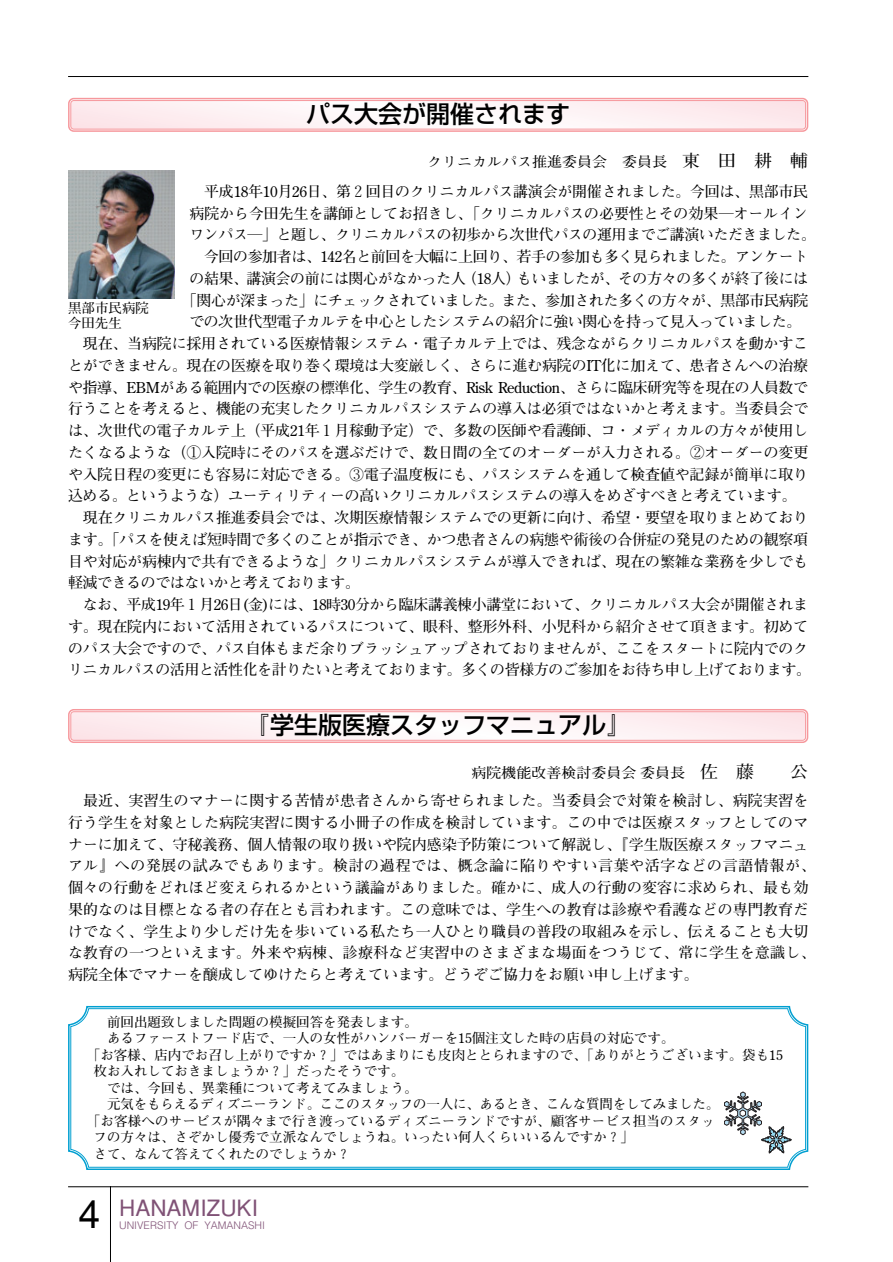
<style>
.page{position:relative;width:893px;height:1262px;background:#fff}
.page>*{position:absolute;margin:0;border:0;box-sizing:border-box;transform-origin:0 0}
.t1{font:39px "Helvetica";color:#000}
.t2{font:500 24px "Shin Go";color:#000}
.t3{font:22.5px "Helvetica";color:#805276}
.t4{font:700 15px "Futo Min A101";letter-spacing:-.015em;color:#000}
.t5{font:700 15px/21.8px "Futo Min A101";letter-spacing:.005em;color:#000}
.t6{font:700 14.25px "Futo Min A101";color:#000;scale:1.05 1}
.t7{font:700 13.5px/15px "Futo Min A101";color:#000}
.t8{font:300 10.5px "Helvetica";color:#805276}
.s1{font-size:17.1px}
</style>
<div class="page">
<hr style="left:68px;top:1186px;width:740px;height:1px;background:#000">
<hr style="left:110px;top:1186px;width:1px;height:76px;background:#000">
<div style="left:71px;top:101px;width:734px;height:28px;background:#fdf2f4;border-radius:3px"></div>
<div style="left:68px;top:98px;width:740px;height:34px;border:2px solid #f6989d;border-radius:5px"></div>
<div style="left:70px;top:100px;width:735px;height:29px;border:1px solid #f6989d;border-radius:3px"></div>
<div style="left:71px;top:712px;width:734px;height:28px;background:#fdf2f4;border-radius:3px"></div>
<div style="left:68px;top:709px;width:740px;height:34px;border:2px solid #f6989d;border-radius:5px"></div>
<div style="left:70px;top:711px;width:735px;height:29px;border:1px solid #f6989d;border-radius:3px"></div>
<div style="left:68px;top:1006px;width:740px;height:164px;border:2px solid #009fd1;border-radius:18px"></div>
<div style="left:70px;top:1008px;width:735px;height:159px;border:1px solid #009fd1;border-radius:18px"></div>
<img style="left:68px;top:171px;width:106px;height:127px">
<svg style="left:724px;top:1091px;width:67px;height:62px"></svg>
<hr style="left:68px;top:76px;width:740px;height:1px;background:#000">
<h2 class="t2" style="left:306px;top:105px;width:265px">パス大会が開催されます</h2>
<p class="t6" style="left:427px;top:156px;width:364px">クリニカルパス推進委員会　委員長　<span class="s1">東　田　耕　輔</span></p>
<p class="t4" style="left:204px;top:186px;width:605px">平成18年10月26日、第２回目のクリニカルパス講演会が開催されました。今回は、黒部市民</p>
<p class="t4" style="left:189px;top:208px;width:620px">病院から今田先生を講師としてお招きし、「クリニカルパスの必要性とその効果―オールイン</p>
<p class="t4" style="left:189px;top:229px;width:628px">ワンパス―」と題し、クリニカルパスの初歩から次世代パスの運用までご講演いただきました。</p>
<p class="t4" style="left:204px;top:251px;width:606px">今回の参加者は、142名と前回を大幅に上回り、若手の参加も多く見られました。アンケート</p>
<p class="t4" style="left:189px;top:273px;width:620px">の結果、講演会の前には関心がなかった人（18人）もいましたが、その方々の多くが終了後には</p>
<p class="t4" style="left:182px;top:295px;width:628px">「関心が深まった」にチェックされていました。また、参加された多くの方々が、黒部市民病院</p>
<p class="t4" style="left:189px;top:316px;width:613px">での次世代型電子カルテを中心としたシステムの紹介に強い関心を持って見入っていました。</p>
<p class="t4" style="left:83px;top:338px;width:726px">現在、当病院に採用されている医療情報システム・電子カルテ上では、残念ながらクリニカルパスを動かすこ</p>
<p class="t4" style="left:68px;top:360px;width:741px">とができません。現在の医療を取り巻く環境は大変厳しく、さらに進む病院のIT化に加えて、患者さんへの治療</p>
<p class="t4" style="left:68px;top:382px;width:741px">や指導、EBMがある範囲内での医療の標準化、学生の教育、Risk Reduction、さらに臨床研究等を現在の人員数で</p>
<p class="t4" style="left:68px;top:403px;width:741px">行うことを考えると、機能の充実したクリニカルパスシステムの導入は必須ではないかと考えます。当委員会で</p>
<p class="t4" style="left:68px;top:425px;width:741px">は、次世代の電子カルテ上（平成21年１月稼動予定）で、多数の医師や看護師、コ・メディカルの方々が使用し</p>
<p class="t4" style="left:68px;top:447px;width:741px">たくなるような（①入院時にそのパスを選ぶだけで、数日間の全てのオーダーが入力される。②オーダーの変更</p>
<p class="t4" style="left:68px;top:469px;width:741px">や入院日程の変更にも容易に対応できる。③電子温度板にも、パスシステムを通して検査値や記録が簡単に取り</p>
<p class="t4" style="left:68px;top:490px;width:729px">込める。というような）ユーティリティーの高いクリニカルパスシステムの導入をめざすべきと考えています。</p>
<p class="t4" style="left:83px;top:512px;width:726px">現在クリニカルパス推進委員会では、次期医療情報システムでの更新に向け、希望・要望を取りまとめており</p>
<p class="t4" style="left:68px;top:534px;width:741px">ます。「パスを使えば短時間で多くのことが指示でき、かつ患者さんの病態や術後の合併症の発見のための観察項</p>
<p class="t4" style="left:68px;top:556px;width:741px">目や対応が病棟内で共有できるような」クリニカルパスシステムが導入できれば、現在の繁雑な業務を少しでも</p>
<p class="t4" style="left:68px;top:577px;width:293px">軽減できるのではないかと考えております。</p>
<p class="t4" style="left:83px;top:599px;width:727px">なお、平成19年１月26日(金)には、18時30分から臨床講義棟小講堂において、クリニカルパス大会が開催されま</p>
<p class="t4" style="left:68px;top:621px;width:741px">す。現在院内において活用されているパスについて、眼科、整形外科、小児科から紹介させて頂きます。初めて</p>
<p class="t4" style="left:68px;top:643px;width:741px">のパス大会ですので、パス自体もまだ余りブラッシュアップされておりませんが、ここをスタートに院内でのク</p>
<p class="t4" style="left:68px;top:664px;width:744px">リニカルパスの活用と活性化を計りたいと考えております。多くの皆様方のご参加をお待ち申し上げております。</p>
<p class="t7" style="left:68px;top:302px;width:82px">黒部市民病院今田先生</p>
<h2 class="t2" style="left:246px;top:716px;width:385px">『学生版医療スタッフマニュアル』</h2>
<p class="t6" style="left:471px;top:767px;width:322px">病院機能改善検討委員会委員長　<span class="s1">佐　藤　　公</span></p>
<p class="t5" style="left:68px;top:791px;width:749px;text-indent:15px">最近、実習生のマナーに関する苦情が患者さんから寄せられました。当委員会で対策を検討し、病院実習を行う学生を対象とした病院実習に関する小冊子の作成を検討しています。この中では医療スタッフとしてのマナーに加えて、守秘義務、個人情報の取り扱いや院内感染予防策について解説し、『学生版医療スタッフマニュアル』への発展の試みでもあります。検討の過程では、概念論に陥りやすい言葉や活字などの言語情報が、個々の行動をどれほど変えられるかという議論がありました。確かに、成人の行動の変容に求められ、最も効果的なのは目標となる者の存在とも言われます。この意味では、学生への教育は診療や看護などの専門教育だけでなく、学生より少しだけ先を歩いている私たち一人ひとり職員の普段の取組みを示し、伝えることも大切な教育の一つといえます。外来や病棟、診療科など実習中のさまざまな場面をつうじて、常に学生を意識し、病院全体でマナーを醸成してゆけたらと考えています。どうぞご協力をお願い申し上げます。</p>
<p class="t7" style="left:107px;top:1016px;width:312px">前回出題致しました問題の模擬回答を発表します。</p>
<p class="t7" style="left:107px;top:1032px;width:568px">あるファーストフード店で、一人の女性がハンバーガーを15個注文した時の店員の対応です。</p>
<p class="t7" style="left:87px;top:1049px;width:697px">「お客様、店内でお召し上がりですか？」ではあまりにも皮肉ととられますので、「ありがとうございます。袋も15</p>
<p class="t7" style="left:94px;top:1065px;width:312px">枚お入れしておきましょうか？」だったそうです。</p>
<p class="t7" style="left:107px;top:1082px;width:312px">では、今回も、異業種について考えてみましょう。</p>
<p class="t7" style="left:107px;top:1098px;width:613px">元気をもらえるディズニーランド。ここのスタッフの一人に、あるとき、こんな質問をしてみました。</p>
<p class="t7" style="left:87px;top:1115px;width:629px">「お客様へのサービスが隅々まで行き渡っているディズニーランドですが、顧客サービス担当のスタッ</p>
<p class="t7" style="left:94px;top:1131px;width:541px">フの方々は、さぞかし優秀で立派なんでしょうね。いったい何人くらいいるんですか？」</p>
<p class="t7" style="left:94px;top:1148px;width:258px">さて、なんて答えてくれたのでしょうか？</p>
<h1 class="t1" style="left:78px;top:1199px;width:23px">4</h1>
<h3 class="t3" style="left:119px;top:1199px;width:140px">HANAMIZUKI</h3>
<p class="t8" style="left:119px;top:1221px;width:147px">UNIVERSITY OF YAMANASHI</p>
</div>
